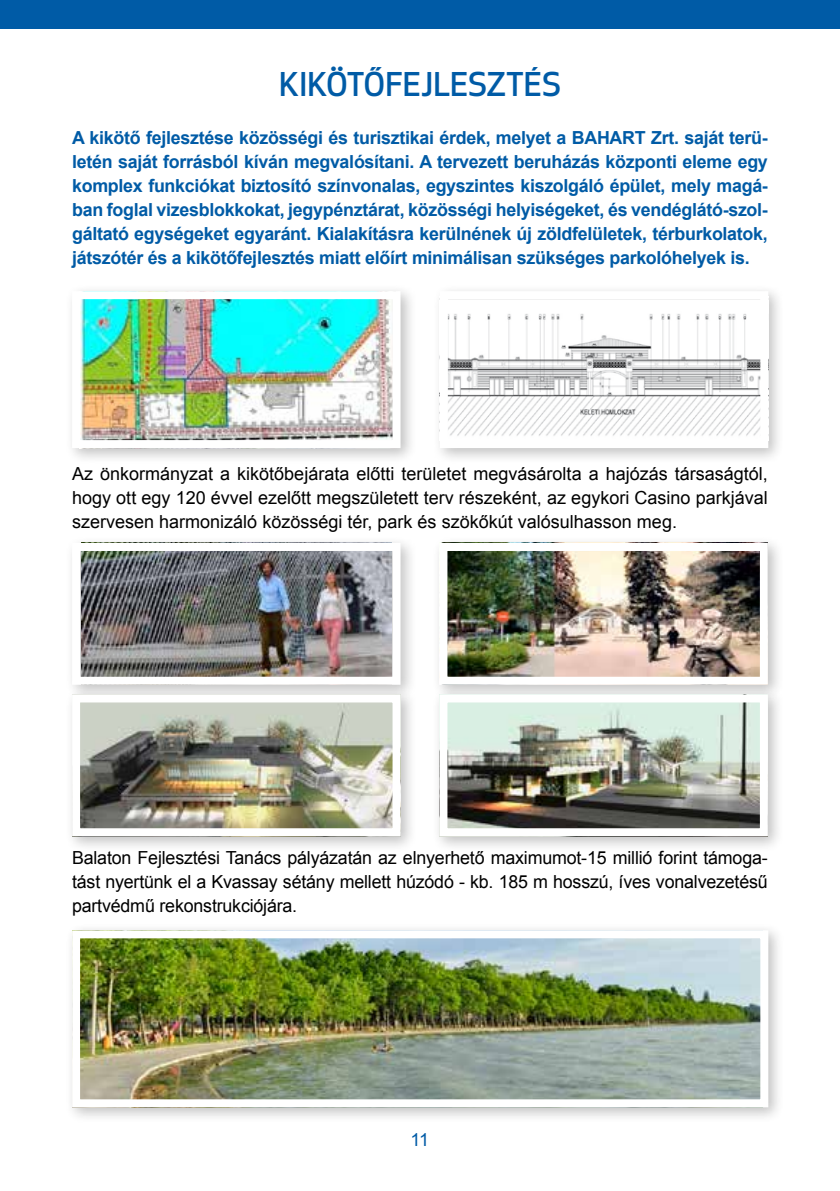
<style>
.page{position:relative;width:840px;height:1191px;background:#fff}
.page>*{position:absolute;margin:0;border:0;box-sizing:border-box;transform-origin:0 0}
.t1{font:500 32px "Apex New";color:#005ba6}
.t2{font:700 18px/24px "Arial";letter-spacing:-.015em;color:#005ba6;text-align:justify}
.t3{font:18px/24px "Arial";letter-spacing:-.005em;color:#000;text-align:justify}
.t4{font:18px "Arial";color:#005ba6}
</style>
<div class="page">
<div style="left:0;top:0;width:839px;height:28px;background:#005ba6"></div>
<div style="left:65px;top:284px;width:352px;height:181px;background:#000;opacity:.25"></div>
<img style="left:81px;top:300px;width:310px;height:139px">
<div style="left:72px;top:291px;width:328px;height:157px;border:8px solid #fff"></div>
<div style="left:432px;top:284px;width:352px;height:180px;background:#000;opacity:.25"></div>
<img style="left:448px;top:300px;width:310px;height:139px">
<div style="left:65px;top:923px;width:719px;height:200px;background:#000;opacity:.25"></div>
<img style="left:81px;top:939px;width:677px;height:159px">
<div style="left:72px;top:930px;width:695px;height:177px;border:8px solid #fff"></div>
<div style="left:432px;top:535px;width:352px;height:167px;background:#000;opacity:.25"></div>
<img style="left:448px;top:552px;width:310px;height:124px">
<div style="left:439px;top:543px;width:328px;height:142px;border:8px solid #fff"></div>
<div style="left:65px;top:535px;width:352px;height:167px;background:#000;opacity:.25"></div>
<img style="left:81px;top:552px;width:310px;height:124px">
<div style="left:72px;top:543px;width:328px;height:142px;border:8px solid #fff"></div>
<div style="left:432px;top:687px;width:352px;height:166px;background:#000;opacity:.25"></div>
<img style="left:448px;top:703px;width:310px;height:124px">
<div style="left:439px;top:694px;width:328px;height:142px;border:8px solid #fff"></div>
<div style="left:65px;top:687px;width:352px;height:166px;background:#000;opacity:.25"></div>
<img style="left:81px;top:703px;width:310px;height:124px">
<div style="left:72px;top:694px;width:328px;height:142px;border:8px solid #fff"></div>
<h1 class="t1" style="left:279px;top:63px;width:283px">KIKÖTŐFEJLESZTÉS</h1>
<p class="t2" style="left:72px;top:126px;width:697px">A kikötő fejlesztése közösségi és turisztikai érdek, melyet a BAHART Zrt. saját terü&shy;letén saját forrásból kíván megvalósítani. A tervezett beruházás központi eleme egy komplex funkciókat biztosító színvonalas, egyszintes kiszolgáló épület, mely magá&shy;ban foglal vizesblokkokat, jegypénztárat, közösségi helyiségeket, és vendéglátó-szol&shy;gáltató egységeket egyaránt. Kialakításra kerülnének új zöldfelületek, térburkolatok, játszótér és a kikötőfejlesztés miatt előírt minimálisan szükséges parkolóhelyek is.</p>
<p class="t3" style="left:72px;top:462px;width:697px">Az önkormányzat a kikötőbejárata előtti területet megvásárolta a hajózás társaságtól, hogy ott egy 120 évvel ezelőtt megszületett terv részeként, az egykori Casino parkjával szervesen harmonizáló közösségi tér, park és szökőkút valósulhasson meg.</p>
<p class="t3" style="left:72px;top:846px;width:697px">Balaton Fejlesztési Tanács pályázatán az elnyerhető maximumot-15 millió forint támoga&shy;tást nyertünk el a Kvassay sétány mellett húzódó - kb. 185 m hosszú, íves vonalvezetésű partvédmű rekonstrukciójára.</p>
<p class="t4" style="left:410px;top:1128px;width:20px">11</p>
</div>
